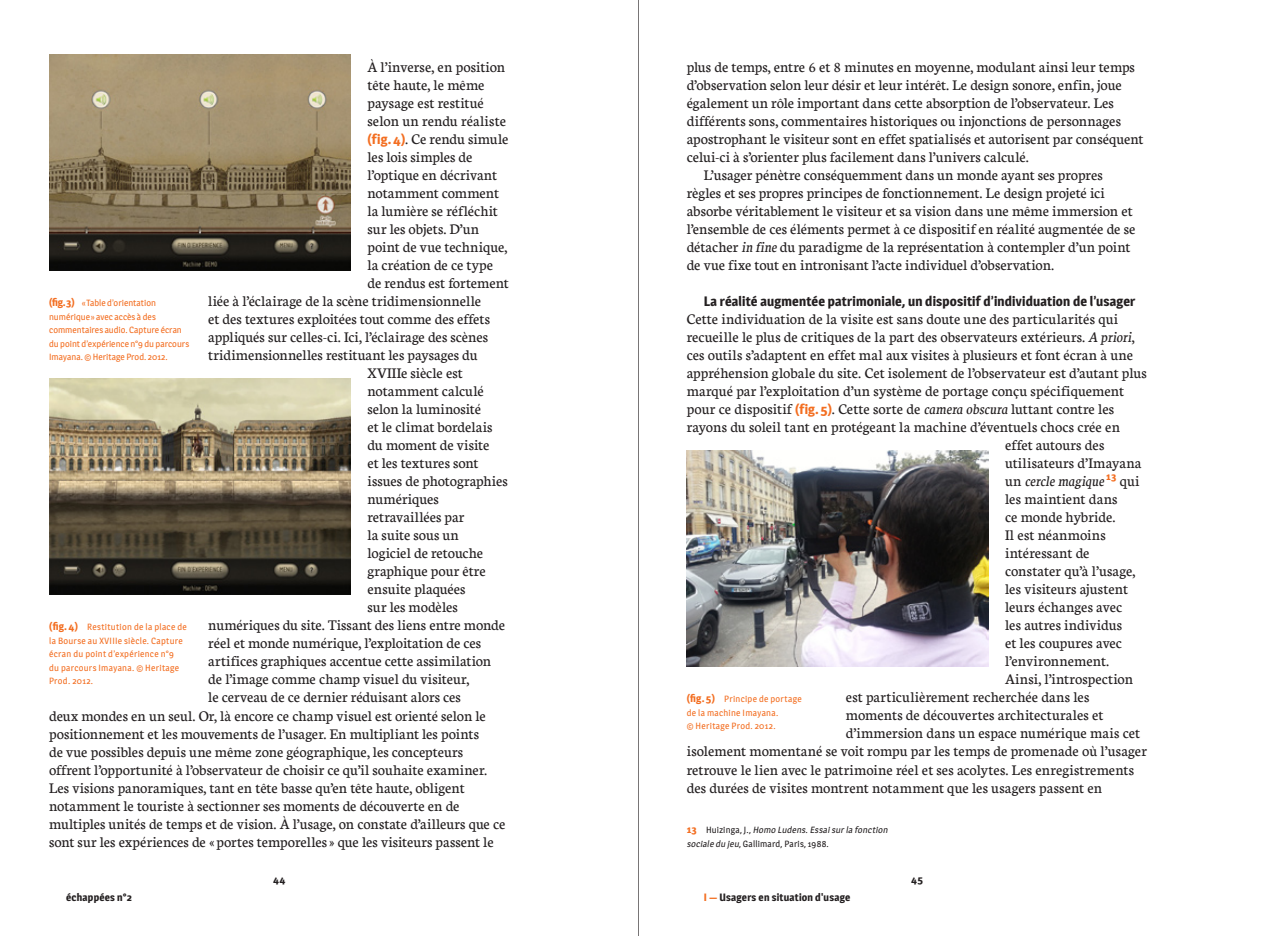
<style>
.page{position:relative;width:1276px;height:936px;background:#fff}
.page>*{position:absolute;margin:0;border:0;box-sizing:border-box;transform-origin:0 0}
.t1{font:15.75px/18px "Neuton";color:#231f20}
.t2{font:italic 15.75px "Neuton";color:#231f20}
.t3{font:700 13.5px "Magra";letter-spacing:.015em;color:#231f20}
.t4{font:700 10.5px "Magra";letter-spacing:.02em;color:#231f20}
.t5{font:9px/13.5px "Magra";letter-spacing:.025em;color:#f36e21}
.t6{font:9px/13.5px "Magra";color:#f36e21}
.t7{font:italic 9px/13.5px "Magra";color:#231f20}
.s1{font-family:"Magra";font-weight:700;font-size:13.5px;color:#f36e21}
.s2{font-weight:700;font-size:10.5px}
.s3{font-style:italic}
.s4{font-style:normal}
.s5{font-weight:700;font-style:normal;font-size:10.5px;color:#f36e21}
.s6{color:#f36e21}
</style>
<div class="page">
<hr style="left:638px;top:0;width:1px;height:935px;background:#231f20">
<img style="left:49px;top:54px;width:301px;height:216px">
<img style="left:49px;top:378px;width:301px;height:216px">
<img style="left:686px;top:450px;width:302px;height:216px">
<p class="t1" style="left:367px;top:57px;width:139px">À l’inverse, en position</p>
<p class="t1" style="left:367px;top:75px;width:118px">tête haute, le même</p>
<p class="t1" style="left:367px;top:93px;width:118px">paysage est restitué</p>
<p class="t1" style="left:367px;top:111px;width:140px">selon un rendu réaliste</p>
<p class="t1" style="left:367px;top:129px;width:142px"><span class="s1">(fig. 4)</span>. Ce rendu simule</p>
<p class="t1" style="left:367px;top:147px;width:107px">les lois simples de</p>
<p class="t1" style="left:367px;top:165px;width:131px">l’optique en décrivant</p>
<p class="t1" style="left:367px;top:183px;width:133px">notamment comment</p>
<p class="t1" style="left:367px;top:201px;width:132px">la lumière se réfléchit</p>
<p class="t1" style="left:367px;top:219px;width:113px">sur les objets. D’un</p>
<p class="t1" style="left:367px;top:237px;width:141px">point de vue technique,</p>
<p class="t1" style="left:367px;top:255px;width:127px">la création de ce type</p>
<p class="t1" style="left:367px;top:273px;width:143px">de rendus est fortement</p>
<p class="t1" style="left:208px;top:291px;width:274px">liée à l’éclairage de la scène tridimensionnelle</p>
<p class="t1" style="left:208px;top:309px;width:283px">et des textures exploitées tout comme des effets</p>
<p class="t1" style="left:208px;top:327px;width:281px">appliqués sur celles-ci. Ici, l’éclairage des scènes</p>
<p class="t1" style="left:208px;top:345px;width:271px">tridimensionnelles restituant les paysages du</p>
<p class="t1" style="left:367px;top:363px;width:97px">XVIIIe siècle est</p>
<p class="t1" style="left:367px;top:381px;width:118px">notamment calculé</p>
<p class="t1" style="left:367px;top:399px;width:115px">selon la luminosité</p>
<p class="t1" style="left:367px;top:417px;width:126px">et le climat bordelais</p>
<p class="t1" style="left:367px;top:435px;width:123px">du moment de visite</p>
<p class="t1" style="left:367px;top:453px;width:112px">et les textures sont</p>
<p class="t1" style="left:367px;top:471px;width:142px">issues de photographies</p>
<p class="t1" style="left:367px;top:489px;width:73px">numériques</p>
<p class="t1" style="left:367px;top:507px;width:98px">retravaillées par</p>
<p class="t1" style="left:367px;top:525px;width:93px">la suite sous un</p>
<p class="t1" style="left:367px;top:543px;width:117px">logiciel de retouche</p>
<p class="t1" style="left:367px;top:561px;width:120px">graphique pour être</p>
<p class="t1" style="left:367px;top:579px;width:100px">ensuite plaquées</p>
<p class="t1" style="left:367px;top:597px;width:92px">sur les modèles</p>
<p class="t1" style="left:208px;top:615px;width:298px">numériques du site. Tissant des liens entre monde</p>
<p class="t1" style="left:208px;top:633px;width:274px">réel et monde numérique, l’exploitation de ces</p>
<p class="t1" style="left:208px;top:651px;width:284px">artifices graphiques accentue cette assimilation</p>
<p class="t1" style="left:208px;top:670px;width:262px">de l’image comme champ visuel du visiteur,</p>
<p class="t1" style="left:208px;top:688px;width:254px">le cerveau de ce dernier réduisant alors ces</p>
<p class="t1" style="left:49px;top:706px;width:438px">deux mondes en un seul. Or, là encore ce champ visuel est orienté selon le</p>
<p class="t1" style="left:49px;top:724px;width:431px">positionnement et les mouvements de l’usager. En multipliant les points</p>
<p class="t1" style="left:49px;top:742px;width:415px">de vue possibles depuis une même zone géographique, les concepteurs</p>
<p class="t1" style="left:49px;top:760px;width:440px">offrent l’opportunité à l’observateur de choisir ce qu’il souhaite examiner.</p>
<p class="t1" style="left:49px;top:778px;width:417px">Les visions panoramiques, tant en tête basse qu’en tête haute, obligent</p>
<p class="t1" style="left:49px;top:796px;width:412px">notamment le touriste à sectionner ses moments de découverte en de</p>
<p class="t1" style="left:49px;top:814px;width:458px">multiples unités de temps et de vision. À l’usage, on constate d’ailleurs que ce</p>
<p class="t1" style="left:49px;top:832px;width:446px">sont sur les expériences de «portes temporelles» que les visiteurs passent le</p>
<p class="t6" style="left:49px;top:296px;width:142px"><span class="s2">(fig. 3)</span> «Table d’orientation numérique» avec accès à des commentaires audio. Capture écran du point d’expérience n°9 du parcours<br>Imayana. © Heritage Prod. 2012.</p>
<p class="t5" style="left:49px;top:620px;width:139px"><span class="s2">(fig. 4)</span> Restitution de la place de la Bourse au XVIIIe siècle. Capture écran du point d’expérience n°9<br>du parcours Imayana. © Heritage<br>Prod. 2012.</p>
<p class="t4" style="left:66px;top:890px;width:67px">échappées n°2</p>
<p class="t4" style="left:273px;top:872px;width:14px">44</p>
<p class="t1" style="left:686px;top:58px;width:450px">plus de temps, entre 6 et 8 minutes en moyenne, modulant ainsi leur temps</p>
<p class="t1" style="left:686px;top:76px;width:436px">d’observation selon leur désir et leur intérêt. Le design sonore, enfin, joue</p>
<p class="t1" style="left:686px;top:94px;width:428px">également un rôle important dans cette absorption de l’observateur. Les</p>
<p class="t1" style="left:686px;top:112px;width:436px">différents sons, commentaires historiques ou injonctions de personnages</p>
<p class="t1" style="left:686px;top:130px;width:458px">apostrophant le visiteur sont en effet spatialisés et autorisent par conséquent</p>
<p class="t1" style="left:686px;top:148px;width:343px">celui-ci à s’orienter plus facilement dans l’univers calculé.</p>
<p class="t1" style="left:704px;top:166px;width:400px">L’usager pénètre conséquemment dans un monde ayant ses propres</p>
<p class="t1" style="left:686px;top:184px;width:420px">règles et ses propres principes de fonctionnement. Le design projeté ici</p>
<p class="t1" style="left:686px;top:202px;width:447px">absorbe véritablement le visiteur et sa vision dans une même immersion et</p>
<p class="t1" style="left:686px;top:220px;width:450px">l’ensemble de ces éléments permet à ce dispositif en réalité augmentée de se</p>
<p class="t1" style="left:686px;top:238px;width:445px">détacher <span class="s3">in fine</span> du paradigme de la représentation à contempler d’un point</p>
<p class="t1" style="left:686px;top:256px;width:369px">de vue fixe tout en intronisant l’acte individuel d’observation.</p>
<p class="t3" style="left:703px;top:293px;width:433px">La réalité augmentée patrimoniale, un dispositif d’individuation de l’usager</p>
<p class="t1" style="left:686px;top:309px;width:461px">Cette individuation de la visite est sans doute une des particularités qui recueille le plus de critiques de la part des observateurs extérieurs. <span class="s3">A priori</span>, ces outils s’adaptent en effet mal aux visites à plusieurs et font écran à une appréhension globale du site. Cet isolement de l’observateur est d’autant plus marqué par l’exploitation d’un système de portage conçu spécifiquement pour ce dispositif <span class="s1">(fig. 5)</span>. Cette sorte de <span class="s3">camera obscura</span> luttant contre les rayons du soleil tant en protégeant la machine d’éventuels chocs crée en</p>
<p class="t1" style="left:1005px;top:435px;width:101px">effet autours des</p>
<p class="t1" style="left:1005px;top:453px;width:138px">utilisateurs d’Imayana</p>
<p class="t2" style="left:1005px;top:471px;width:136px"><span class="s4">un</span> cercle magique <sup>13</sup> <span class="s4">qui</span></p>
<p class="t1" style="left:1005px;top:489px;width:114px">les maintient dans</p>
<p class="t1" style="left:1005px;top:507px;width:112px">ce monde hybride.</p>
<p class="t1" style="left:1005px;top:525px;width:102px">Il est néanmoins</p>
<p class="t1" style="left:1005px;top:543px;width:86px">intéressant de</p>
<p class="t1" style="left:1005px;top:561px;width:132px">constater qu’à l’usage,</p>
<p class="t1" style="left:1005px;top:579px;width:124px">les visiteurs ajustent</p>
<p class="t1" style="left:1005px;top:597px;width:118px">leurs échanges avec</p>
<p class="t1" style="left:1005px;top:615px;width:119px">les autres individus</p>
<p class="t1" style="left:1005px;top:633px;width:118px">et les coupures avec</p>
<p class="t1" style="left:1005px;top:651px;width:106px">l’environnement.</p>
<p class="t1" style="left:1005px;top:669px;width:130px">Ainsi, l’introspection</p>
<p class="t1" style="left:846px;top:687px;width:245px">est particulièrement recherchée dans les</p>
<p class="t1" style="left:846px;top:705px;width:259px">moments de découvertes architecturales et</p>
<p class="t1" style="left:846px;top:723px;width:296px">d’immersion dans un espace numérique mais cet</p>
<p class="t1" style="left:686px;top:741px;width:462px">isolement momentané se voit rompu par les temps de promenade où l’usager</p>
<p class="t1" style="left:686px;top:759px;width:449px">retrouve le lien avec le patrimoine réel et ses acolytes. Les enregistrements</p>
<p class="t1" style="left:686px;top:777px;width:417px">des durées de visites montrent notamment que les usagers passent en</p>
<p class="t5" style="left:686px;top:692px;width:116px"><span class="s2">(fig. 5)</span> Principe de portage de la machine Imayana.<br>© Heritage Prod. 2012.</p>
<p class="t7" style="left:686px;top:823px;width:204px"><span class="s5">13</span> <span class="s4">H u i z i n g a, J . ,</span> Homo Ludens.Essaisurla fonction sociale du jeu<span class="s4">, Gallimard, Paris, 1988.</span></p>
<p class="t4" style="left:703px;top:890px;width:148px"><span class="s6">I —</span> Usagers en situation d'usage</p>
<p class="t4" style="left:911px;top:872px;width:13px">45</p>
</div>
